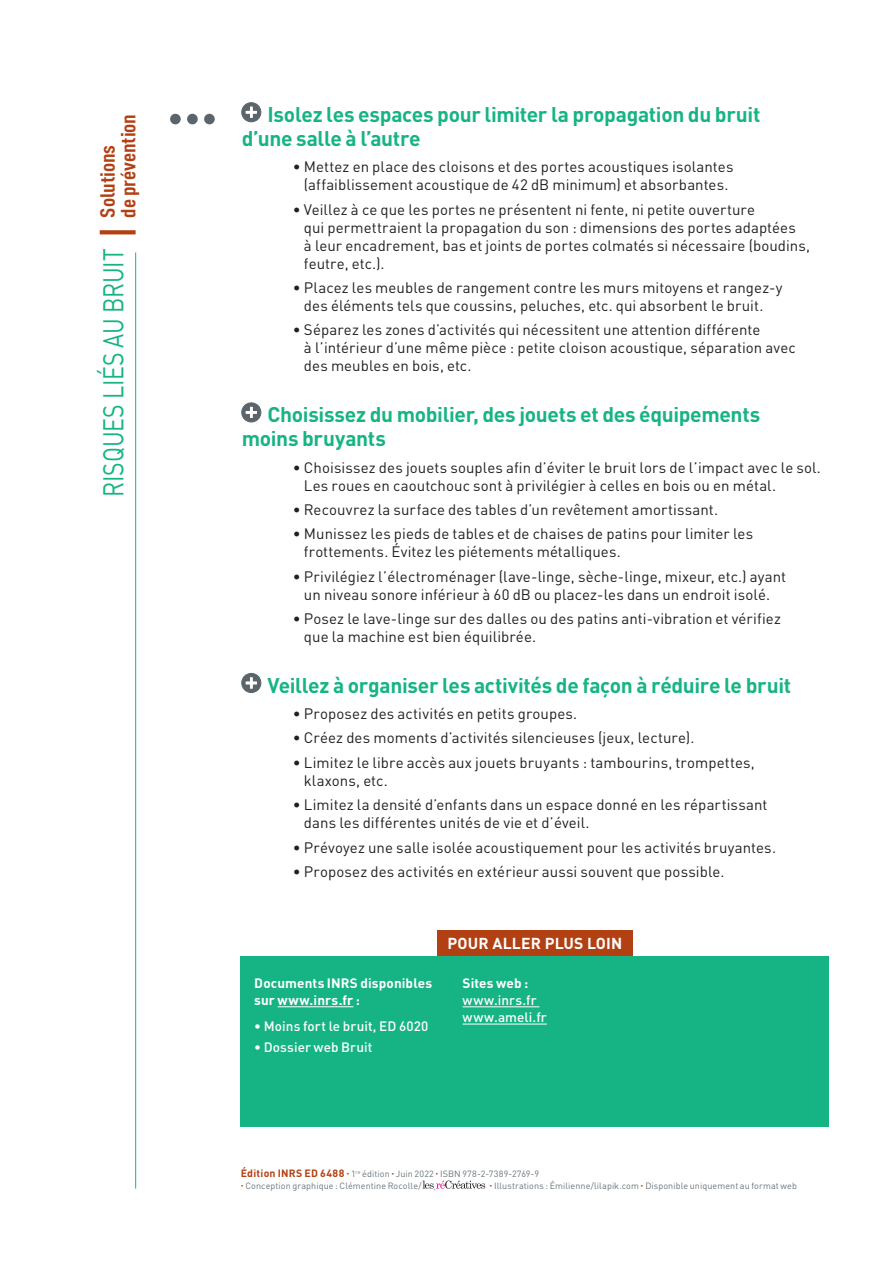
<style>
.page{position:relative;width:893px;height:1263px;background:#fff}
.page>*{position:absolute;margin:0;border:0;box-sizing:border-box;transform-origin:0 0}
.t1{font:28.2px "DINOT";letter-spacing:-.005em;color:#16b484;scale:.82 1}
.t2{font:700 21px/24px "DINOT";letter-spacing:-.015em;color:#16b484}
.t3{font:700 condensed 20.25px "DINOT";letter-spacing:-.005em;color:#b34013;scale:1.14 1}
.t4{font:700 15.75px "DINOT";letter-spacing:.01em;color:#fff}
.t5{font:15px/18px "DINOT";letter-spacing:.005em;color:#231f20}
.t6{font:500 13.5px/17.2px "DINOT";letter-spacing:.01em;color:#fff}
.t7{font:700 13.5px/17.2px "DINOT";letter-spacing:.01em;color:#fff}
.t8{font:9px "DINOT";letter-spacing:.01em;color:#687379}
.s1{font-weight:700;font-size:10.5px;color:#b34013}
.s2{font-family:"Dax OT";color:#b34013}
</style>
<div class="page">
<hr style="left:135px;top:252px;width:1px;height:936px;background:#16b484">
<svg style="left:100px;top:230px;width:36px;height:4px"></svg>
<div style="left:170px;top:114px;width:11px;height:10px;background:#5b656b;border-radius:50%"></div>
<div style="left:187px;top:114px;width:11px;height:10px;background:#5b656b;border-radius:50%"></div>
<div style="left:204px;top:114px;width:11px;height:10px;background:#5b656b;border-radius:50%"></div>
<div style="left:241px;top:956px;width:588px;height:170px;background:#16b484"></div>
<hr style="left:278px;top:1006px;width:75px;height:1px;background:#fff">
<hr style="left:463px;top:1006px;width:76px;height:1px;background:#fff">
<hr style="left:463px;top:1024px;width:84px;height:1px;background:#fff">
<div style="left:437px;top:931px;width:196px;height:25px;background:#b34013"></div>
<svg style="left:422px;top:1180px;width:63px;height:10px"></svg>
<svg style="left:242px;top:103px;width:19px;height:19px"></svg>
<svg style="left:242px;top:403px;width:19px;height:19px"></svg>
<svg style="left:242px;top:673px;width:19px;height:19px"></svg>
<h3 class="t3" style="left:116px;top:218px;width:92px;rotate:-90deg">de prévention</h3>
<h1 class="t1" style="left:96px;top:497px;width:431px;rotate:-90deg">RISQUES LIÉS AU BRUIT <sup>Solutions</sup></h1>
<h2 class="t2" style="left:242px;top:102px;width:520px;text-indent:26px">Isolez les espaces pour limiter la propagation du bruit d’une salle à l’autre</h2>
<p class="t5" style="left:293px;top:158px;width:442px;text-align:center">• Mettez en place des cloisons et des portes acoustiques isolantes (affaiblissement acoustique de 42 dB minimum) et absorbantes.</p>
<p class="t5" style="left:304px;top:200px;width:508px;text-indent:-11px">• Veillez à ce que les portes ne présentent ni fente, ni petite ouverture<br>qui permettraient la propagation du son : dimensions des portes adaptées<br>à leur encadrement, bas et joints de portes colmatés si nécessaire (boudins, feutre, etc.).</p>
<p class="t5" style="left:293px;top:278px;width:491px;text-align:center">• Placez les meubles de rangement contre les murs mitoyens et rangez-y des éléments tels que coussins, peluches, etc. qui absorbent le bruit.</p>
<p class="t5" style="left:304px;top:321px;width:493px;text-indent:-11px">• Séparez les zones d’activités qui nécessitent une attention différente<br>à l’intérieur d’une même pièce : petite cloison acoustique, séparation avec des meubles en bois, etc.</p>
<h2 class="t2" style="left:242px;top:402px;width:520px;text-indent:26px">Choisissez du mobilier, des jouets et des équipements moins bruyants</h2>
<p class="t5" style="left:304px;top:458px;width:519px;text-indent:-11px">• Choisissez des jouets souples afin d’éviter le bruit lors de l’impact avec le sol.<br>Les roues en caoutchouc sont à privilégier à celles en bois ou en métal.</p>
<p class="t5" style="left:293px;top:500px;width:427px">• Recouvrez la surface des tables d’un revêtement amortissant.</p>
<p class="t5" style="left:304px;top:525px;width:451px;text-indent:-11px">• Munissez les pieds de tables et de chaises de patins pour limiter les frottements. Évitez les piétements métalliques.</p>
<p class="t5" style="left:293px;top:567px;width:495px;text-align:center">• Privilégiez l’électroménager (lave-linge, sèche-linge, mixeur, etc.) ayant un niveau sonore inférieur à 60 dB ou placez-les dans un endroit isolé.</p>
<p class="t5" style="left:304px;top:609px;width:479px;text-indent:-11px">• Posez le lave-linge sur des dalles ou des patins anti-vibration et vérifiez que la machine est bien équilibrée.</p>
<h2 class="t2" style="left:268px;top:672px;width:525px">Veillez à organiser les activités de façon à réduire le bruit</h2>
<p class="t5" style="left:293px;top:704px;width:286px">• Proposez des activités en petits groupes.</p>
<p class="t5" style="left:293px;top:729px;width:403px">• Créez des moments d’activités silencieuses (jeux, lecture).</p>
<p class="t5" style="left:304px;top:753px;width:452px;text-indent:-11px">• Limitez le libre accès aux jouets bruyants : tambourins, trompettes, klaxons, etc.</p>
<p class="t5" style="left:304px;top:795px;width:465px;text-indent:-11px">• Limitez la densité d’enfants dans un espace donné en les répartissant dans les différentes unités de vie et d’éveil.</p>
<p class="t5" style="left:293px;top:838px;width:485px">• Prévoyez une salle isolée acoustiquement pour les activités bruyantes.</p>
<p class="t5" style="left:293px;top:862px;width:433px">• Proposez des activités en extérieur aussi souvent que possible.</p>
<p class="t7" style="left:254px;top:974px;width:179px">Documents INRS disponibles sur www.inrs.fr :</p>
<p class="t6" style="left:254px;top:1017px;width:176px">• Moins fort le bruit, ED 6020</p>
<p class="t6" style="left:254px;top:1038px;width:120px">• Dossier web Bruit</p>
<p class="t4" style="left:448px;top:933px;width:176px">POUR ALLER PLUS LOIN</p>
<p class="t7" style="left:463px;top:974px;width:67px">Sites web :</p>
<p class="t6" style="left:463px;top:991px;width:86px">www.inrs.fr www.ameli.fr</p>
<p class="t8" style="left:241px;top:1168px;width:300px"><span class="s1">Édition INRS ED 6488</span> <span class="s2">•</span> 1<sup>re</sup> édition <span class="s2">•</span> Juin 2022 <span class="s2">•</span> ISBN 978-2-7389-2769-9</p>
<p class="t8" style="left:241px;top:1180px;width:182px"><span class="s2">•</span> Conception graphique : Clémentine Rocolle/</p>
<p class="t8" style="left:490px;top:1180px;width:309px"><span class="s2">•</span> Illustrations : Émilienne/lilapik.com <span class="s2">•</span> Disponible uniquement au format web</p>
</div>
